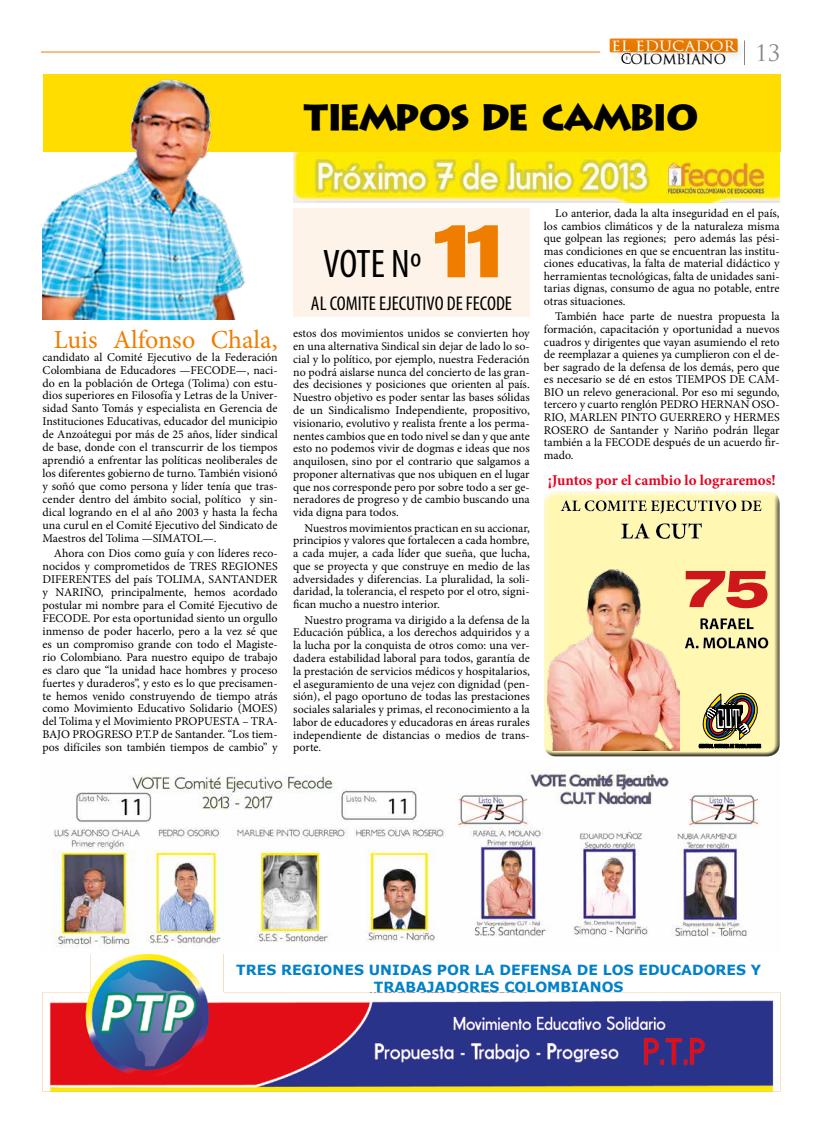
<style>
.page{position:relative;width:823px;height:1134px;background:#fff}
.page>*{position:absolute;margin:0;border:0;box-sizing:border-box;transform-origin:0 0}
.t1{font:50px "Sh Ad Grotesk Black Ext Nor";color:#cd171a}
.t2{font:condensed 40px "Myriad Pro";letter-spacing:-.005em;color:#000}
.t3{font:36px "Austere Black Caps SSK";color:#000}
.t4{font:26px "Minion Pro";color:#ef7d00}
.t5{font:22px "Trajan Pro";color:#878787}
.t6{font:condensed 20px "Myriad Pro";color:#000}
.t7{font:700 15px "Minion Pro";color:#e40521}
.t8{font:700 14px/16.8px "Verdana";color:#0081c9;text-align:center}
.t9{font:13.7px "Catwoman";letter-spacing:.025em;color:#fff;scale:1.1 1}
.t10{font:13.4px "Catwoman";color:#000}
.t11{font:11.9px/12.8px "Minion Pro";color:#000;text-align:justify}
.s1{font-family:"Sh Ad Grotesk Black Ext Nor";font-stretch:normal;font-size:72px;color:#ef7d00}
</style>
<div class="page">
<div style="left:608px;top:35px;width:139px;height:29px;background:#000;opacity:.35"></div>
<svg style="left:621px;top:53px;width:9px;height:11px"></svg>
<hr style="left:41px;top:52px;width:559px;height:1px;background:#ef7d00">
<svg style="left:743px;top:40px;width:1px;height:24px"></svg>
<img style="left:293px;top:152px;width:485px;height:50px">
<img style="left:43px;top:954px;width:737px;height:137px">
<div style="left:43px;top:74px;width:737px;height:78px;background:#fd0"></div>
<img style="left:43px;top:79px;width:203px;height:240px">
<div style="left:293px;top:208px;width:236px;height:109px;background:#fef3e8"></div>
<div style="left:543px;top:493px;width:242px;height:264px;background:#000;opacity:.75"></div>
<img style="left:546px;top:569px;width:133px;height:182px">
<svg style="left:686px;top:686px;width:86px;height:70px;background:#b9b17f"></svg>
<img style="left:53px;top:769px;width:706px;height:179px">
<p class="t9" style="left:611px;top:38px;width:114px">EL EDUCADOR</p>
<p class="t10" style="left:630px;top:51px;width:97px">OLOMBIANO</p>
<h3 class="t3" style="left:303px;top:95px;width:397px">TIEMPOS DE CAMBIO</h3>
<h3 class="t5" style="left:754px;top:39px;width:27px">13</h3>
<h3 class="t4" style="left:54px;top:322px;width:225px">Luis Alfonso Chala,</h3>
<p class="t11" style="left:43px;top:350px;width:236px">candidato al Comité Ejecutivo de la Federación Colombiana de Educadores —FECODE—, naci&shy;do en la población de Ortega (Tolima) con estu&shy;dios superiores en Filosofía y Letras de la Univer&shy;sidad Santo Tomás y especialista en Gerencia de Instituciones Educativas, educador del municipio de Anzoátegui por más de 25 años, líder sindical de base, donde con el transcurrir de los tiempos aprendió a enfrentar las políticas neoliberales de los diferentes gobierno de turno. También visionó y soñó que como persona y líder tenía que tras&shy;cender dentro del ámbito social, político y sin&shy;dical logrando en el al año 2003 y hasta la fecha una curul en el Comité Ejecutivo del Sindicato de Maestros del Tolima —SIMATOL—.</p>
<p class="t11" style="left:43px;top:547px;width:236px;text-indent:11px">Ahora con Dios como guía y con líderes reco&shy;nocidos y comprometidos de TRES REGIONES DIFERENTES del país TOLIMA, SANTANDER y NARIÑO, principalmente, hemos acordado postular mi nombre para el Comité Ejecutivo de FECODE. Por esta oportunidad siento un orgullo inmenso de poder hacerlo, pero a la vez sé que es un compromiso grande con todo el Magiste&shy;rio Colombiano. Para nuestro equipo de trabajo es claro que “la unidad hace hombres y proceso fuertes y duraderos”, y esto es lo que precisamen&shy;te hemos venido construyendo de tiempo atrás como Movimiento Educativo Solidario (MOES) del Tolima y el Movimiento PROPUESTA – TRA-BAJO PROGRESO P.T.P de Santander. “Los tiem&shy;pos difíciles son también tiempos de cambio” y</p>
<h2 class="t2" style="left:323px;top:240px;width:178px">VOTE Nº <span class="s1">11</span></h2>
<h3 class="t6" style="left:311px;top:291px;width:202px">AL COMITE EJECUTIVO DE FECODE</h3>
<p class="t11" style="left:293px;top:327px;width:238px">estos dos movimientos unidos se convierten hoy en una alternativa Sindical sin dejar de lado lo so&shy;cial y lo político, por ejemplo, nuestra Federación no podrá aislarse nunca del concierto de las gran&shy;des decisiones y posiciones que orienten al país.<br>Nuestro objetivo es poder sentar las bases sólidas de un Sindicalismo Independiente, propositivo, visionario, evolutivo y realista frente a los perma&shy;nentes cambios que en todo nivel se dan y que ante esto no podemos vivir de dogmas e ideas que nos anquilosen, sino por el contrario que salgamos a proponer alternativas que nos ubiquen en el lugar que nos corresponde pero por sobre todo a ser ge&shy;neradores de progreso y de cambio buscando una vida digna para todos.</p>
<p class="t11" style="left:293px;top:521px;width:238px;text-indent:11px">Nuestros movimientos practican en su accionar, principios y valores que fortalecen a cada hombre, a cada mujer, a cada líder que sueña, que lucha, que se proyecta y que construye en medio de las adversidades y diferencias. La pluralidad, la soli&shy;daridad, la tolerancia, el respeto por el otro, signi&shy;fican mucho a nuestro interior.</p>
<p class="t11" style="left:293px;top:614px;width:238px;text-indent:11px">Nuestro programa va dirigido a la defensa de la Educación pública, a los derechos adquiridos y a la lucha por la conquista de otros como: una ver&shy;dadera estabilidad laboral para todos, garantía de la prestación de servicios médicos y hospitalarios, el aseguramiento de una vejez con dignidad (pen&shy;sión), el pago oportuno de todas las prestaciones sociales salariales y primas, el reconocimiento a la labor de educadores y educadoras en áreas rurales independiente de distancias o medios de trans&shy;porte.</p>
<p class="t11" style="left:543px;top:207px;width:237px;text-indent:11px">Lo anterior, dada la alta inseguridad en el país, los cambios climáticos y de la naturaleza misma que golpean las regiones; pero además las pési&shy;mas condiciones en que se encuentran las institu&shy;ciones educativas, la falta de material didáctico y herramientas tecnológicas, falta de unidades sani&shy;tarias dignas, consumo de agua no potable, entre otras situaciones.</p>
<p class="t11" style="left:543px;top:310px;width:237px;text-indent:11px">También hace parte de nuestra propuesta la formación, capacitación y oportunidad a nuevos cuadros y dirigentes que vayan asumiendo el reto de reemplazar a quienes ya cumplieron con el de&shy;ber sagrado de la defensa de los demás, pero que es necesario se dé en estos TIEMPOS DE CAM-BIO un relevo generacional. Por eso mi segundo, tercero y cuarto renglón PEDRO HERNAN OSO-RIO, MARLEN PINTO GUERRERO y HERMES ROSERO de Santander y Nariño podrán llegar también a la FECODE después de un acuerdo fir&shy;mado.</p>
<p class="t7" style="left:547px;top:470px;width:229px">¡Juntos por el cambio lo lograremos!</p>
<h1 class="t1" style="left:685px;top:559px;width:84px">75</h1>
<p class="t8" style="left:236px;top:961px;width:526px">TRES REGIONES UNIDAS POR LA DEFENSA DE LOS EDUCADORES Y<br>TRABAJADORES COLOMBIANOS</p>
</div>
